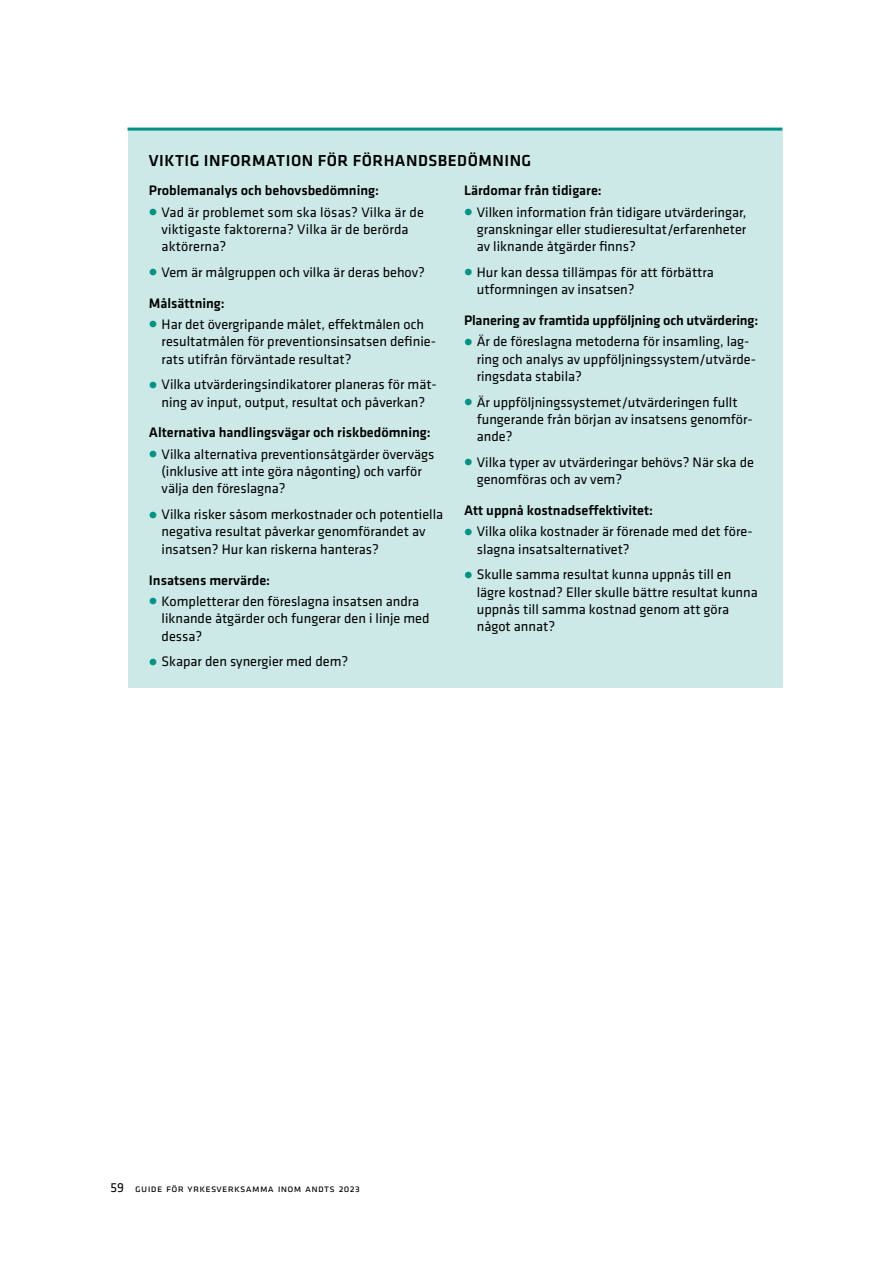
<style>
.page{position:relative;width:893px;height:1263px;background:#fff}
.page>*{position:absolute;margin:0;border:0;box-sizing:border-box;transform-origin:0 0}
.Faktaruta_-_versalra{font:500 16.5px "Klavika";letter-spacing:.03em;color:#000}
.t1{font:14.25px/17.2px "Klavika";color:#000}
.Faktaruta_-_brödtext{font:500 14.25px "Klavika";color:#000}
.t2{font:10.5px "Klavika";letter-spacing:.03em;color:#000}
.s1{font-weight:700;font-size:24.75px;color:#009284}
.s2{font-size:13.5px}
</style>
<div class="page">
<div style="left:128px;top:131px;width:654px;height:557px;background:#cce9e7"></div>
<hr style="left:128px;top:128px;width:654px;height:3px;background:#009284">
<p class="Faktaruta_-_versalra" style="left:149px;top:149px;width:384px">VIKTIG INFORMATION FÖR FÖRHANDSBEDÖMNING</p>
<p class="Faktaruta_-_brödtext" style="left:149px;top:181px;width:232px">Problemanalys och behovsbedömning:</p>
<p class="t1" style="left:162px;top:203px;width:264px;text-indent:-13px"><span class="s1">•</span> Vad är problemet som ska lösas? Vilka är de viktigaste faktorerna? Vilka är de berörda aktörerna?</p>
<p class="t1" style="left:149px;top:263px;width:278px"><span class="s1">•</span> Vem är målgruppen och vilka är deras behov?</p>
<p class="Faktaruta_-_brödtext" style="left:149px;top:293px;width:78px">Målsättning:</p>
<p class="t1" style="left:162px;top:315px;width:276px;text-indent:-13px"><span class="s1">•</span> Har det övergripande målet, effektmålen och resultatmålen för preventionsinsatsen definie&shy;rats utifrån förväntade resultat?</p>
<p class="t1" style="left:149px;top:376px;width:289px;text-align:center"><span class="s1">•</span> Vilka utvärderingsindikatorer planeras för mät&shy;ning av input, output, resultat och påverkan?</p>
<p class="Faktaruta_-_brödtext" style="left:149px;top:423px;width:283px">Alternativa handlingsvägar och riskbedömning:</p>
<p class="t1" style="left:162px;top:445px;width:274px;text-indent:-13px"><span class="s1">•</span> Vilka alternativa preventionsåtgärder övervägs (inklusive att inte göra någonting) och varför välja den föreslagna?</p>
<p class="t1" style="left:162px;top:505px;width:283px;text-indent:-13px"><span class="s1">•</span> Vilka risker såsom merkostnader och potentiella negativa resultat påverkar genomförandet av insatsen? Hur kan riskerna hanteras?</p>
<p class="Faktaruta_-_brödtext" style="left:149px;top:570px;width:123px">Insatsens mervärde:</p>
<p class="t1" style="left:162px;top:592px;width:269px;text-indent:-13px"><span class="s1">•</span> Kompletterar den föreslagna insatsen andra liknande åtgärder och fungerar den i linje med dessa?</p>
<p class="t1" style="left:149px;top:652px;width:201px"><span class="s1">•</span> Skapar den synergier med dem?</p>
<p class="Faktaruta_-_brödtext" style="left:464px;top:181px;width:139px">Lärdomar från tidigare:</p>
<p class="t1" style="left:477px;top:203px;width:271px;text-align:justify;text-indent:-13px"><span class="s1">•</span> Vilken information från tidigare utvärderingar, granskningar eller studieresultat/erfarenheter av liknande åtgärder finns?</p>
<p class="t1" style="left:477px;top:263px;width:239px;text-indent:-13px"><span class="s1">•</span> Hur kan dessa tillämpas för att förbättra utformningen av insatsen?</p>
<p class="Faktaruta_-_brödtext" style="left:464px;top:311px;width:296px">Planering av framtida uppföljning och utvärdering:</p>
<p class="t1" style="left:477px;top:333px;width:281px;text-indent:-13px"><span class="s1">•</span> Är de föreslagna metoderna för insamling, lag&shy;ring och analys av uppföljningssystem/utvärde&shy;ringsdata stabila?</p>
<p class="t1" style="left:477px;top:393px;width:277px;text-indent:-13px"><span class="s1">•</span> Är uppföljningssystemet/utvärderingen fullt fungerande från början av insatsens genomför&shy;ande?</p>
<p class="t1" style="left:477px;top:453px;width:279px;text-indent:-13px"><span class="s1">•</span> Vilka typer av utvärderingar behövs? När ska de genomföras och av vem?</p>
<p class="Faktaruta_-_brödtext" style="left:464px;top:501px;width:191px">Att uppnå kostnadseffektivitet:</p>
<p class="t1" style="left:477px;top:523px;width:277px;text-indent:-13px"><span class="s1">•</span> Vilka olika kostnader är förenade med det före&shy;slagna insatsalternativet?</p>
<p class="t1" style="left:477px;top:566px;width:283px;text-indent:-13px"><span class="s1">•</span> Skulle samma resultat kunna uppnås till en lägre kostnad? Eller skulle bättre resultat kunna uppnås till samma kostnad genom att göra något annat?</p>
<p class="t2" style="left:111px;top:1181px;width:202px"><span class="s2">59</span> Guide för yrkesverksamma inom AND</p>
<p class="t2" style="left:324px;top:1181px;width:37px">TS 2023</p>
</div>
